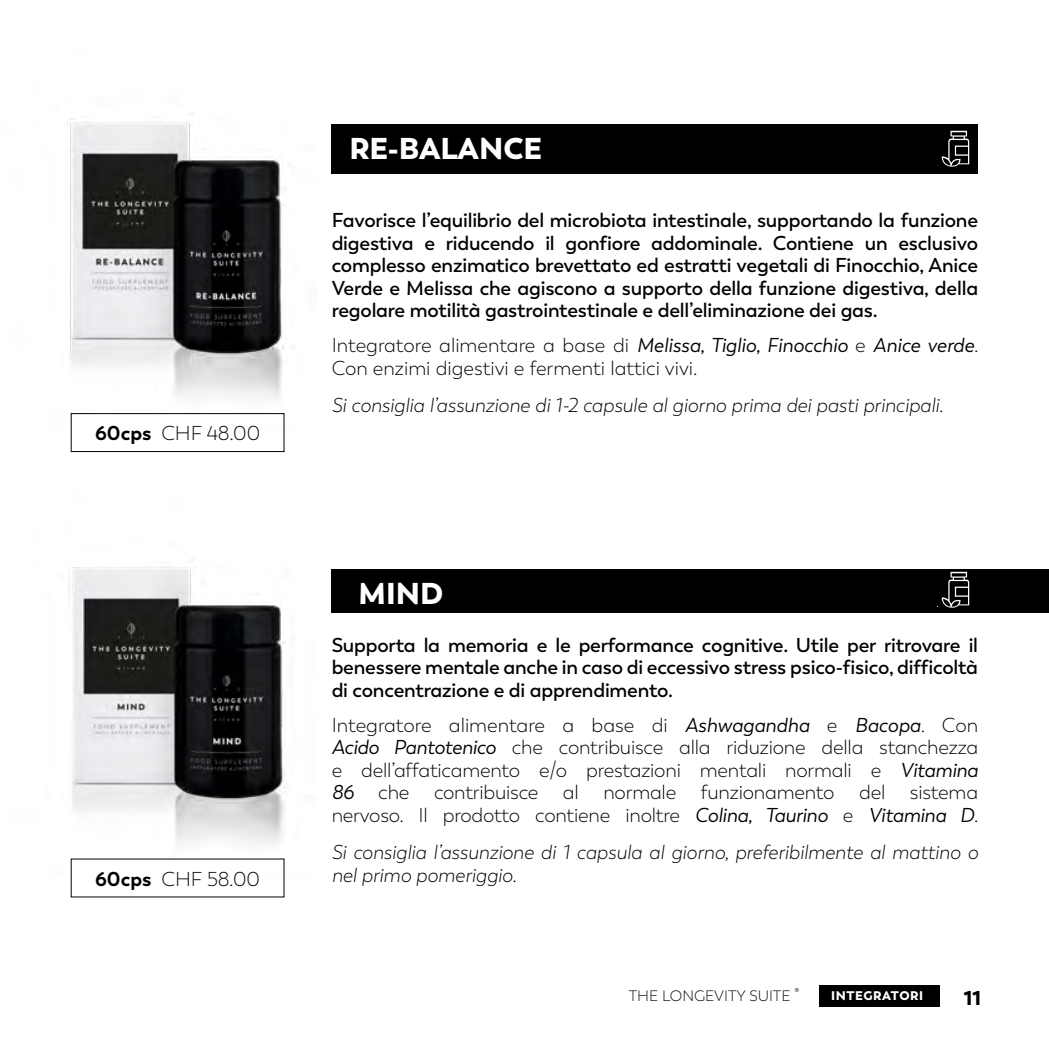
<style>
.page{position:relative;width:1049px;height:1049px;background:#fff}
.page>*{position:absolute;margin:0;border:0;box-sizing:border-box;transform-origin:0 0}
.t1{font:900 30px "Trenda";color:#fff}
.t2{font:600 20px/22.5px "Trenda";letter-spacing:-.01em;color:#000;text-align:justify}
.t3{font:300 20px/22.5px "Trenda";letter-spacing:-.01em;color:#000}
.t4{font:italic 300 20px/22.5px "Trenda";color:#000}
.t5{font:900 20px "Trenda";color:#010202}
.t6{font:300 15px "Trenda";color:#000}
.t7{font:900 12.5px "Trenda";letter-spacing:.05em;color:#fff}
.t8{font:300 10px "Trenda";color:#000}
.s1{font-weight:700}
.s2{font-weight:400;font-style:italic}
</style>
<div class="page">
<div style="left:819px;top:985px;width:120px;height:22px;background:#000"></div>
<div style="left:332px;top:124px;width:646px;height:49px;background:#000"></div>
<svg style="left:942px;top:131px;width:27px;height:36px"></svg>
<div style="left:71px;top:413px;width:213px;height:39px;border:1px solid #000"></div>
<div style="left:332px;top:569px;width:717px;height:43px;background:#000"></div>
<svg style="left:942px;top:572px;width:27px;height:36px"></svg>
<img style="left:67px;top:118px;width:309px;height:313px">
<img style="left:68px;top:567px;width:309px;height:310px">
<p class="t3" style="left:95px;top:422px;width:167px"><span class="s1">60cps</span> CHF 48.00</p>
<p class="t3" style="left:95px;top:868px;width:166px"><span class="s1">60cps</span> CHF 58.00</p>
<p class="t1" style="left:349px;top:129px;width:194px">RE-BALANCE</p>
<p class="t2" style="left:332px;top:209px;width:648px">Favorisce l’equilibrio del microbiota intestinale, supportando la funzione digestiva e riducendo il gonfiore addominale. Contiene un esclusivo complesso enzimatico brevettato ed estratti vegetali di Finocchio, Anice Verde e Melissa che agiscono a supporto della funzione digestiva, della regolare motilità gastrointestinale e dell’eliminazione dei gas.</p>
<p class="t3" style="left:332px;top:334px;width:648px">Integratore alimentare a base di <span class="s2">Melissa, Tiglio, Finocchio</span> e <span class="s2">Anice verde</span>.<br>Con enzimi digestivi e fermenti lattici vivi.</p>
<p class="t4" style="left:332px;top:394px;width:613px">Si consiglia l’assunzione di 1-2 capsule al giorno prima dei pasti principali.</p>
<p class="t1" style="left:359px;top:574px;width:86px">MIND</p>
<p class="t2" style="left:332px;top:634px;width:648px">Supporta la memoria e le performance cognitive. Utile per ritrovare il benessere mentale anche in caso di eccessivo stress psico-fisico, difficoltà di concentrazione e di apprendimento.</p>
<p class="t3" style="left:332px;top:714px;width:648px;text-align:justify">Integratore alimentare a base di <span class="s2">Ashwagandha</span> e <span class="s2">Bacopa</span>. Con <span class="s2">Acido Pantotenico</span> che contribuisce alla riduzione della stanchezza e dell’affaticamento e/o prestazioni mentali normali e <span class="s2">Vitamina 86</span> che contribuisce al normale funzionamento del sistema nervoso. Il prodotto contiene inoltre <span class="s2">Colina, Taurino</span> e <span class="s2">Vitamina D</span>.</p>
<p class="t4" style="left:332px;top:841px;width:648px">Si consiglia l’assunzione di 1 capsula al giorno, preferibilmente al mattino o nel primo pomeriggio.</p>
<p class="t8" style="left:794px;top:987px;width:6px">®</p>
<p class="t6" style="left:629px;top:987px;width:163px">THE LONGEVITY SUITE</p>
<p class="t7" style="left:831px;top:988px;width:94px">INTEGRATORI</p>
<p class="t5" style="left:964px;top:985px;width:19px">11</p>
</div>
